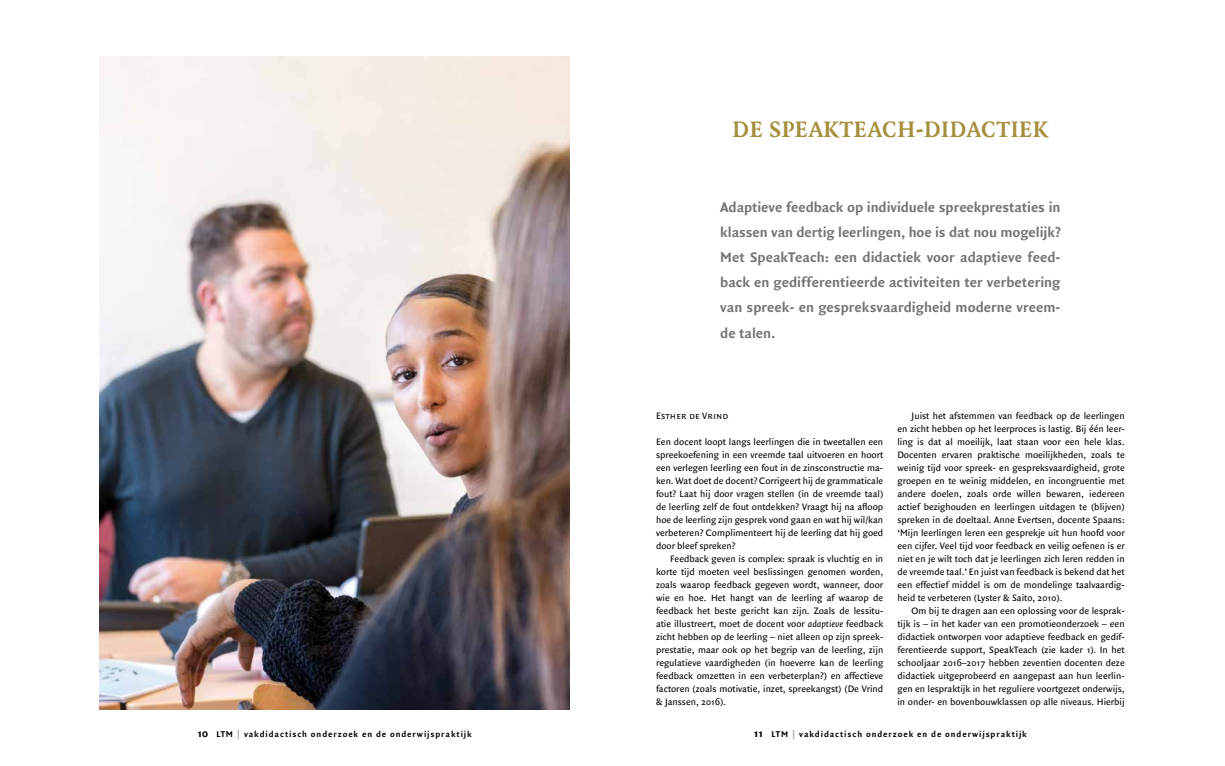
<style>
.page{position:relative;width:1225px;height:766px;background:#fff}
.page>*{position:absolute;margin:0;border:0;box-sizing:border-box;transform-origin:0 0}
.t1{font:700 24px "Quadraat";letter-spacing:.02em;color:#a58f3c}
.t2{font:700 15px/25px "Quadraat Sans";color:#747476;text-align:justify}
.t3{font:10px/13px "Quadraat Sans";color:#000;text-align:justify}
.t4{font:10px "Quadraat Sans Caps";letter-spacing:.02em;color:#000}
.t5{font:700 9px "Quadraat Sans";letter-spacing:.1em;color:#000}
.s1{font-style:italic}
.s2{font-size:12px}
.s3{color:#9a9b9d}
</style>
<div class="page">
<img style="left:99px;top:57px;width:471px;height:652px">
<h1 class="t1" style="left:732px;top:116px;width:317px">DE SPEAKTEACH-DIDACTIEK</h1>
<p class="t2" style="left:720px;top:195px;width:342px">Adaptieve feedback op individuele spreekprestaties in klassen van dertig leerlingen, hoe is dat nou mogelijk?<br>Met SpeakTeach: een didactiek voor adaptieve feed&shy;back en gedifferentieerde activiteiten ter verbetering van spreek- en gespreksvaardigheid moderne vreem&shy;de talen.</p>
<p class="t4" style="left:656px;top:409px;width:74px">Esther de Vrind</p>
<p class="t3" style="left:656px;top:435px;width:229px">Een docent loopt langs leerlingen die in tweetallen een spreekoefening in een vreemde taal uitvoeren en hoort een verlegen leerling een fout in de zinsconstructie ma&shy;ken. Wat doet de docent? Corrigeert hij de grammaticale fout? Laat hij door vragen stellen (in de vreemde taal) de leerling zelf de fout ontdekken? Vraagt hij na afloop hoe de leerling zijn gesprek vond gaan en wat hij wil/kan verbeteren? Complimenteert hij de leerling dat hij goed door bleef spreken?</p>
<p class="t3" style="left:656px;top:552px;width:229px;text-indent:14px">Feedback geven is complex: spraak is vluchtig en in korte tijd moeten veel beslissingen genomen worden, zoals waarop feedback gegeven wordt, wanneer, door wie en hoe. Het hangt van de leerling af waarop de feedback het beste gericht kan zijn. Zoals de lessitu&shy;atie illustreert, moet de docent voor <span class="s1">adaptieve</span> feedback zicht hebben op de leerling – niet alleen op zijn spreek&shy;prestatie, maar ook op het begrip van de leerling, zijn regulatieve vaardigheden (in hoeverre kan de leerling feedback omzetten in een verbeterplan?) en affectieve factoren (zoals motivatie, inzet, spreekangst) (De Vrind &amp; Janssen, 2016).</p>
<p class="t3" style="left:897px;top:409px;width:229px;text-indent:14px">Juist het afstemmen van feedback op de leerlingen en zicht hebben op het leerproces is lastig. Bij één leer&shy;ling is dat al moeilijk, laat staan voor een hele klas.<br>Docenten ervaren praktische moeilijkheden, zoals te weinig tijd voor spreek- en gespreksvaardigheid, grote groepen en te weinig middelen, en incongruentie met andere doelen, zoals orde willen bewaren, iedereen actief bezighouden en leerlingen uitdagen te (blijven) spreken in de doeltaal. Anne Evertsen, docente Spaans: ‘Mijn leerlingen leren een gesprekje uit hun hoofd voor een cijfer. Veel tijd voor feedback en veilig oefenen is er niet en je wilt toch dat je leerlingen zich leren redden in de vreemde taal.’ En juist van feedback is bekend dat het een effectief middel is om de mondelinge taalvaardig&shy;heid te verbeteren (Lyster &amp; Saito, 2010).</p>
<p class="t3" style="left:897px;top:604px;width:229px;text-indent:14px">Om bij te dragen aan een oplossing voor de lesprak&shy;tijk is – in het kader van een promotieonderzoek – een didactiek ontworpen voor adaptieve feedback en gedif&shy;ferentieerde support, SpeakTeach (zie kader 1)<span class="s1">.</span> In het schooljaar 2016–2017 hebben zeventien docenten deze didactiek uitgeprobeerd en aangepast aan hun leerlin&shy;gen en lespraktijk in het reguliere voortgezet onderwijs, in onder- en bovenbouwklassen op alle niveaus. Hierbij</p>
<p class="t5" style="left:197px;top:729px;width:276px"><span class="s2">10</span> LTM <span class="s3">|</span> vakdidactisch onderzoek en de onderwijspraktijk</p>
<p class="t5" style="left:754px;top:729px;width:274px"><span class="s2">11</span> LTM <span class="s3">|</span> vakdidactisch onderzoek en de onderwijspraktijk</p>
</div>
